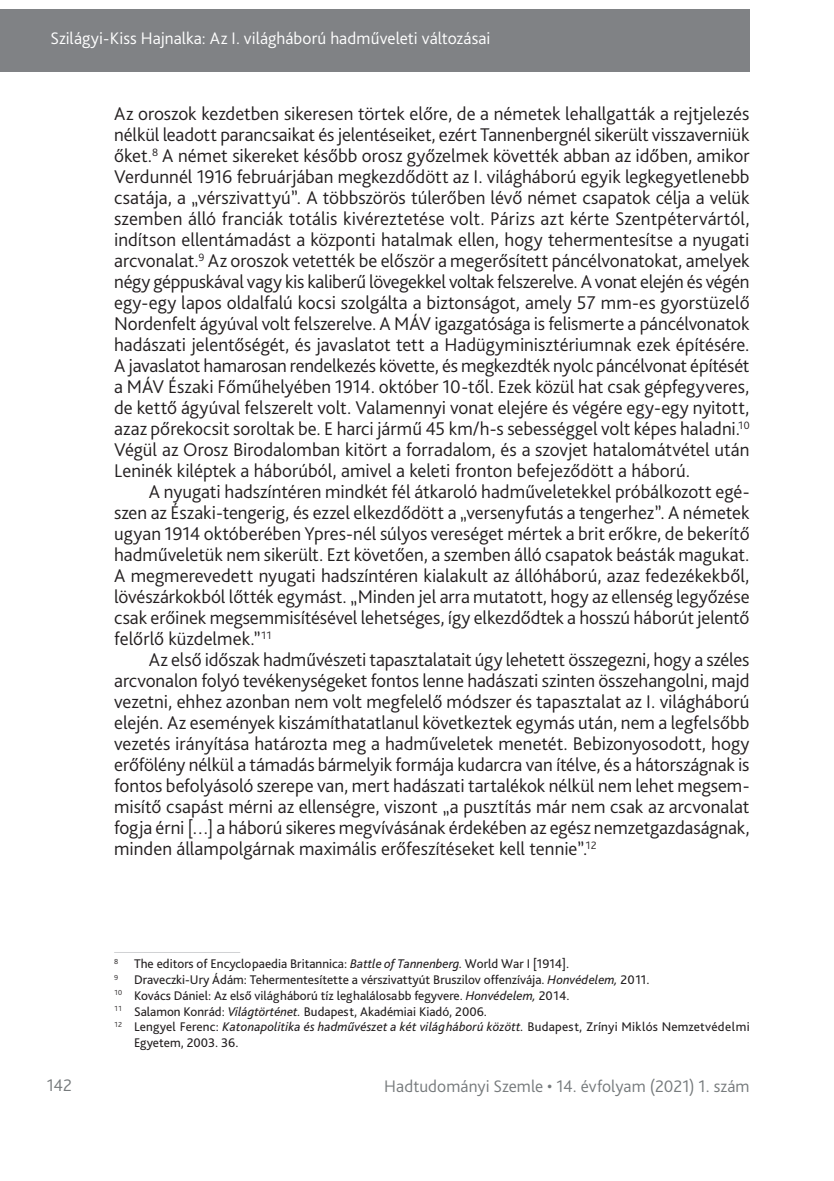
<style>
.page{position:relative;width:834px;height:1181px;background:#fff}
.page>*{position:absolute;margin:0;border:0;box-sizing:border-box;transform-origin:0 0}
.t1{font:300 19.25px/21px "Bliss Pro";color:#231f20}
.t2{font:300 17.5px "Bliss Pro";letter-spacing:.01em;color:#fff}
.t3{font:300 17.5px "Bliss Pro";letter-spacing:.005em;color:#767a7c}
.t4{font:13.12px "Bliss Pro";color:#231f20}
.t5{font:italic 13.12px "Bliss Pro";letter-spacing:.01em;color:#231f20}
.s1{font-style:italic}
.s2{font-style:normal}
</style>
<div class="page">
<div style="left:0;top:9px;width:749px;height:63px;background:#808285"></div>
<hr style="left:114px;top:952px;width:126px;height:1px;background:#d1d2d4">
<p class="t2" style="left:51px;top:27px;width:441px">Szilágyi-Kiss Hajnalka: Az I. világháború hadműveleti változásai</p>
<p class="t1" style="left:114px;top:103px;width:637px">Az oroszok kezdetben sikeresen törtek előre, de a németek lehallgatták a rejtjelezés nélkül leadott parancsaikat és jelentéseiket, ezért Tannenbergnél sikerült visszaverniük őket. <sup>8</sup> A német sikereket később orosz győzelmek követték abban az időben, amikor Verdunnél 1916 februárjában megkezdődött az I. világháború egyik legkegyetlenebb csatája, a „vérszivattyú”. A többszörös túlerőben lévő német csapatok célja a velük szemben álló franciák totális kivéreztetése volt. Párizs azt kérte Szentpétervártól, indítson ellentámadást a központi hatalmak ellen, hogy tehermentesítse a nyugati arcvonalat. <sup>9</sup> Az oroszok vetették be először a megerősített páncélvonatokat, amelyek négy géppuskával vagy kis kaliberű lövegekkel voltak felszerelve. A vonat elején és végén egy-egy lapos oldalfalú kocsi szolgálta a biztonságot, amely 57 mm-es gyorstüzelő Nordenfelt ágyúval volt felszerelve. A MÁV igazgatósága is felismerte a páncélvonatok hadászati jelentőségét, és javaslatot tett a Hadügyminisztériumnak ezek építésére.<br>A javaslatot hamarosan rendelkezés követte, és megkezdték nyolc páncélvonat építését a MÁV Északi Főműhelyében 1914. október 10-től. Ezek közül hat csak gépfegyveres, de kettő ágyúval felszerelt volt. Valamennyi vonat elejére és végére egy-egy nyitott, azaz pőrekocsit soroltak be. E harci jármű 45 km/h-s sebességgel volt képes haladni.<sup>10<br></sup>Végül az Orosz Birodalomban kitört a forradalom, és a szovjet hatalomátvétel után Leninék kiléptek a háborúból, amivel a keleti fronton befejeződött a háború.</p>
<p class="t1" style="left:114px;top:481px;width:637px;text-indent:35px">A nyugati hadszíntéren mindkét fél átkaroló hadműveletekkel próbálkozott egé&shy;szen az Északi-tengerig, és ezzel elkezdődött a „versenyfutás a tengerhez”. A németek ugyan 1914 októberében Ypres-nél súlyos vereséget mértek a brit erőkre, de bekerítő hadműveletük nem sikerült. Ezt követően, a szemben álló csapatok beásták magukat.<br>A megmerevedett nyugati hadszíntéren kialakult az állóháború, azaz fedezékekből, lövészárkokból lőtték egymást. „Minden jel arra mutatott, hogy az ellenség legyőzése csak erőinek megsemmisítésével lehetséges, így elkezdődtek a hosszú háborút jelentő felőrlő küzdelmek.”<sup>11</sup></p>
<p class="t1" style="left:114px;top:649px;width:637px;text-align:justify;text-indent:35px">Az első időszak hadművészeti tapasztalatait úgy lehetett összegezni, hogy a széles arcvonalon folyó tevékenységeket fontos lenne hadászati szinten összehangolni, majd vezetni, ehhez azonban nem volt megfelelő módszer és tapasztalat az I. világháború elején. Az események kiszámíthatatlanul következtek egymás után, nem a legfelsőbb vezetés irányítása határozta meg a hadműveletek menetét. Bebizonyosodott, hogy erőfölény nélkül a támadás bármelyik formája kudarcra van ítélve, és a hátországnak is fontos befolyásoló szerepe van, mert hadászati tartalékok nélkül nem lehet megsem&shy;misítő csapást mérni az ellenségre, viszont „a pusztítás már nem csak az arcvonalat fogja érni […] a háború sikeres megvívásának érdekében az egész nemzetgazdaságnak, minden állampolgárnak maximális erőfeszítéseket kell tennie”.<sup>12</sup></p>
<p class="t4" style="left:114px;top:955px;width:456px"><sup>8</sup> The editors of Encyclopaedia Britannica: <span class="s1">Battle of Tannenberg.</span> World War I [1914].</p>
<p class="t4" style="left:114px;top:971px;width:536px"><sup>9</sup> Draveczki-Ury Ádám: Tehermentesítette a vérszivattyút Bruszilov offenzívája. <span class="s1">Honvédelem,</span> 2011.</p>
<p class="t4" style="left:114px;top:987px;width:457px"><sup>10</sup> Kovács Dániel: Az első világháború tíz leghalálosabb fegyvere. <span class="s1">Honvédelem,</span> 2014.</p>
<p class="t4" style="left:114px;top:1003px;width:374px"><sup>11</sup> Salamon Konrád: <span class="s1">Világtörténet.</span> Budapest, Akadémiai Kiadó, 2006.</p>
<p class="t5" style="left:114px;top:1018px;width:637px"><sup>12</sup> <span class="s2">Lengyel Ferenc:</span> Katonapolitika és hadművészet a két világháború között. <span class="s2">Budapest, Zrínyi Miklós Nemzetvédelmi</span></p>
<p class="t4" style="left:134px;top:1034px;width:106px">Egyetem, 2003. 36.</p>
<p class="t3" style="left:47px;top:1074px;width:27px">142</p>
<p class="t3" style="left:384px;top:1075px;width:367px">Hadtudományi Szemle • 14. évfolyam (2021) 1. szám</p>
</div>
